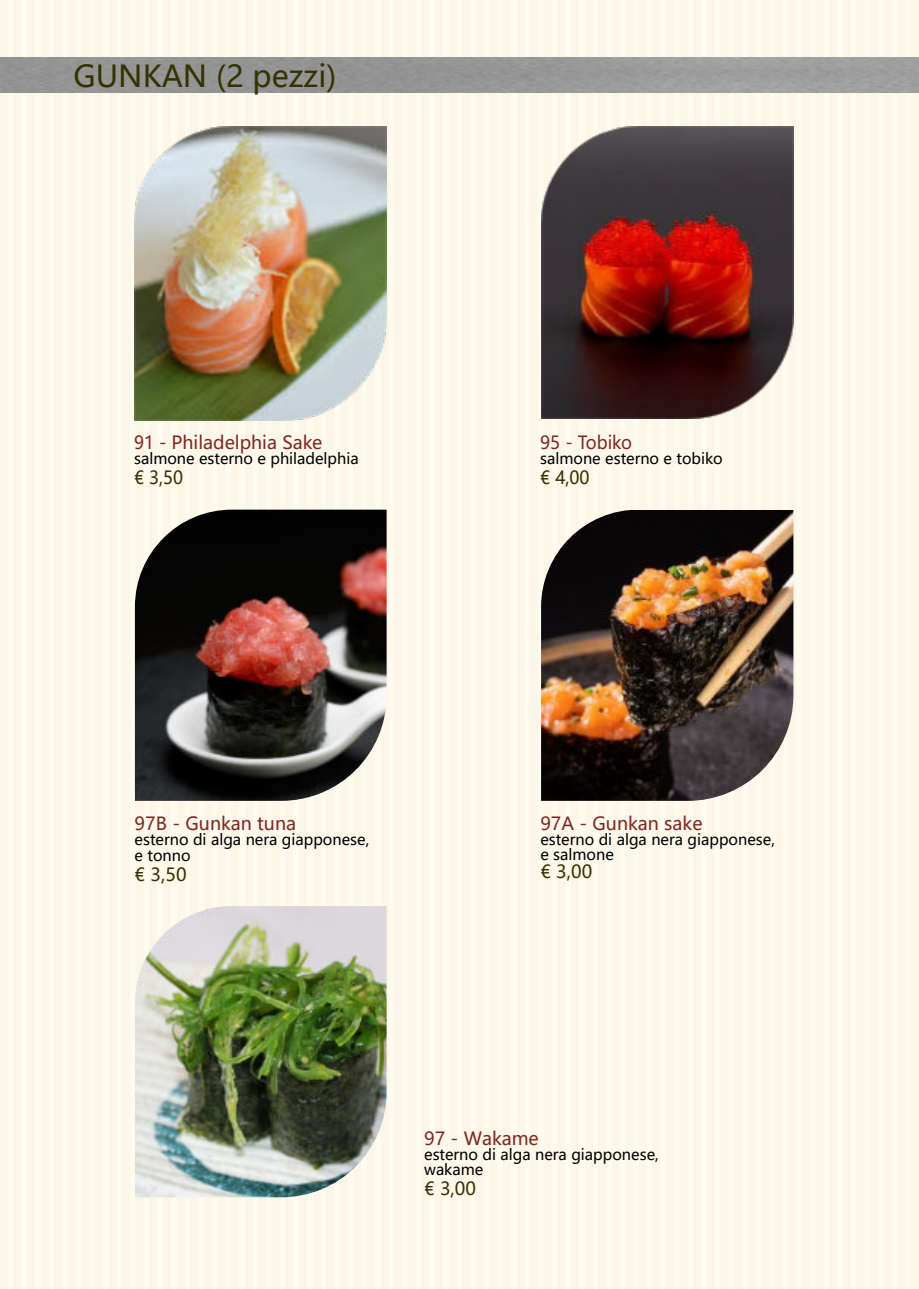
<style>
.page{position:relative;width:919px;height:1289px;background:#fff}
.page>*{position:absolute;margin:0;border:0;box-sizing:border-box;transform-origin:0 0}
.t1{font:30px "Microsoft Ya Hei UI";color:#330}
.t2{font:18px "Microsoft Ya Hei UI";color:#7d2922}
.t3{font:18px "Microsoft Ya Hei UI";color:#330}
.t4{font:18px "Microsoft Ya Hei UI";color:#330;scale:.95 1}
.t5{font:18px "Microsoft Ya Hei UI";color:#7d2922;scale:.95 1}
.t6{font:18px "Microsoft Ya Hei UI";color:#7e2821}
.t7{font:15px/15px "Microsoft Ya Hei UI";color:#000}
.s1{color:#7e2821}
</style>
<div class="page">
<div style="left:0;top:0;width:918px;height:1288px;background:#fdfaee"></div>
<div style="left:163px;top:0;width:8px;height:1288px;background:#fbf6e7"></div>
<div style="left:231px;top:0;width:8px;height:1288px;background:#fbf6e7"></div>
<div style="left:54px;top:0;width:8px;height:1288px;background:#fbf6e7"></div>
<div style="left:68px;top:0;width:8px;height:1288px;background:#fbf6e7"></div>
<div style="left:285px;top:0;width:8px;height:1288px;background:#fbf6e7"></div>
<div style="left:82px;top:0;width:7px;height:1288px;background:#fbf6e7"></div>
<div style="left:95px;top:0;width:8px;height:1288px;background:#fbf6e7"></div>
<div style="left:109px;top:0;width:8px;height:1288px;background:#fbf6e7"></div>
<div style="left:122px;top:0;width:8px;height:1288px;background:#fbf6e7"></div>
<div style="left:136px;top:0;width:8px;height:1288px;background:#fbf6e7"></div>
<svg style="left:381px;top:57px;width:7px;height:1045px"></svg>
<div style="left:190px;top:0;width:8px;height:1288px;background:#fbf6e7"></div>
<div style="left:258px;top:0;width:8px;height:1288px;background:#fbf6e7"></div>
<div style="left:150px;top:0;width:7px;height:1288px;background:#fbf6e7"></div>
<div style="left:177px;top:0;width:7px;height:1288px;background:#fbf6e7"></div>
<div style="left:326px;top:0;width:8px;height:1288px;background:#fbf6e7"></div>
<div style="left:204px;top:0;width:8px;height:1288px;background:#fbf6e7"></div>
<div style="left:217px;top:0;width:8px;height:1288px;background:#fbf6e7"></div>
<div style="left:408px;top:0;width:8px;height:1288px;background:#fbf6e7"></div>
<div style="left:353px;top:0;width:8px;height:1288px;background:#fbf6e7"></div>
<div style="left:340px;top:0;width:8px;height:1288px;background:#fbf6e7"></div>
<div style="left:245px;top:0;width:7px;height:1288px;background:#fbf6e7"></div>
<div style="left:299px;top:0;width:8px;height:1288px;background:#fbf6e7"></div>
<div style="left:272px;top:0;width:8px;height:1288px;background:#fbf6e7"></div>
<div style="left:313px;top:0;width:7px;height:1288px;background:#fbf6e7"></div>
<div style="left:367px;top:0;width:8px;height:1288px;background:#fbf6e7"></div>
<div style="left:394px;top:0;width:8px;height:1288px;background:#fbf6e7"></div>
<div style="left:421px;top:0;width:8px;height:1288px;background:#fbf6e7"></div>
<div style="left:41px;top:0;width:8px;height:1288px;background:#fbf6e7"></div>
<div style="left:27px;top:0;width:8px;height:1288px;background:#fbf6e7"></div>
<div style="left:14px;top:0;width:7px;height:1288px;background:#fbf6e7"></div>
<div style="left:0;top:0;width:8px;height:1288px;background:#fbf6e7"></div>
<div style="left:598px;top:0;width:8px;height:1288px;background:#fbf6e7"></div>
<div style="left:666px;top:0;width:8px;height:1288px;background:#fbf6e7"></div>
<div style="left:489px;top:0;width:8px;height:1288px;background:#fbf6e7"></div>
<div style="left:503px;top:0;width:8px;height:1288px;background:#fbf6e7"></div>
<div style="left:720px;top:0;width:8px;height:1288px;background:#fbf6e7"></div>
<div style="left:516px;top:0;width:8px;height:1288px;background:#fbf6e7"></div>
<div style="left:530px;top:0;width:8px;height:1288px;background:#fbf6e7"></div>
<div style="left:544px;top:0;width:7px;height:1288px;background:#fbf6e7"></div>
<div style="left:557px;top:0;width:8px;height:1288px;background:#fbf6e7"></div>
<div style="left:571px;top:0;width:8px;height:1288px;background:#fbf6e7"></div>
<div style="left:625px;top:0;width:8px;height:1288px;background:#fbf6e7"></div>
<div style="left:693px;top:0;width:8px;height:1288px;background:#fbf6e7"></div>
<div style="left:584px;top:0;width:8px;height:1288px;background:#fbf6e7"></div>
<div style="left:612px;top:0;width:7px;height:1288px;background:#fbf6e7"></div>
<div style="left:761px;top:0;width:8px;height:1288px;background:#fbf6e7"></div>
<div style="left:639px;top:0;width:8px;height:1288px;background:#fbf6e7"></div>
<div style="left:652px;top:0;width:8px;height:1288px;background:#fbf6e7"></div>
<div style="left:680px;top:0;width:7px;height:1288px;background:#fbf6e7"></div>
<div style="left:734px;top:0;width:8px;height:1288px;background:#fbf6e7"></div>
<div style="left:707px;top:0;width:8px;height:1288px;background:#fbf6e7"></div>
<div style="left:748px;top:0;width:7px;height:1288px;background:#fbf6e7"></div>
<div style="left:476px;top:0;width:7px;height:1288px;background:#fbf6e7"></div>
<div style="left:462px;top:0;width:8px;height:1288px;background:#fbf6e7"></div>
<div style="left:449px;top:0;width:7px;height:1288px;background:#fbf6e7"></div>
<div style="left:435px;top:0;width:8px;height:1288px;background:#fbf6e7"></div>
<div style="left:816px;top:0;width:7px;height:1288px;background:#fbf6e7"></div>
<div style="left:843px;top:0;width:7px;height:1288px;background:#fbf6e7"></div>
<div style="left:788px;top:0;width:8px;height:1288px;background:#fbf6e7"></div>
<div style="left:775px;top:0;width:8px;height:1288px;background:#fbf6e7"></div>
<div style="left:802px;top:0;width:8px;height:1288px;background:#fbf6e7"></div>
<div style="left:829px;top:0;width:8px;height:1288px;background:#fbf6e7"></div>
<div style="left:856px;top:0;width:8px;height:1288px;background:#fbf6e7"></div>
<div style="left:911px;top:0;width:7px;height:1288px;background:#fbf6e7"></div>
<div style="left:883px;top:0;width:8px;height:1288px;background:#fbf6e7"></div>
<div style="left:870px;top:0;width:8px;height:1288px;background:#fbf6e7"></div>
<div style="left:897px;top:0;width:8px;height:1288px;background:#fbf6e7"></div>
<img style="left:135px;top:127px;width:252px;height:293px">
<img style="left:135px;top:906px;width:251px;height:291px">
<img style="left:541px;top:127px;width:252px;height:291px">
<img style="left:135px;top:509px;width:251px;height:292px">
<img style="left:541px;top:510px;width:252px;height:291px">
<h1 class="t1" style="left:74px;top:62px;width:264px">GUNKAN (2 pezzi)</h1>
<p class="t2" style="left:134px;top:434px;width:190px"><span class="s1">91 -</span> Philadelphia Sake</p>
<p class="t7" style="left:134px;top:452px;width:226px">salmone esterno e philadelphia</p>
<p class="t4" style="left:134px;top:469px;width:53px">€ 3,50</p>
<p class="t5" style="left:540px;top:434px;width:98px">95 - Tobiko</p>
<p class="t7" style="left:540px;top:452px;width:184px">salmone esterno e tobiko</p>
<p class="t4" style="left:540px;top:469px;width:54px">€ 4,00</p>
<p class="t2" style="left:135px;top:815px;width:163px">97B - Gunkan tuna</p>
<p class="t7" style="left:135px;top:832px;width:236px;line-height:16.5px">esterno di alga nera giapponese, e tonno</p>
<p class="t3" style="left:135px;top:866px;width:53px">€ 3,50</p>
<p class="t2" style="left:540px;top:815px;width:164px">97A - Gunkan sake</p>
<p class="t7" style="left:540px;top:833px;width:236px">esterno di alga nera giapponese, e salmone</p>
<p class="t3" style="left:540px;top:863px;width:53px">€ 3,00</p>
<p class="t6" style="left:424px;top:1130px;width:116px">97 - Wakame</p>
<p class="t7" style="left:424px;top:1148px;width:236px">esterno di alga nera giapponese, wakame</p>
<p class="t3" style="left:424px;top:1180px;width:53px">€ 3,00</p>
</div>
